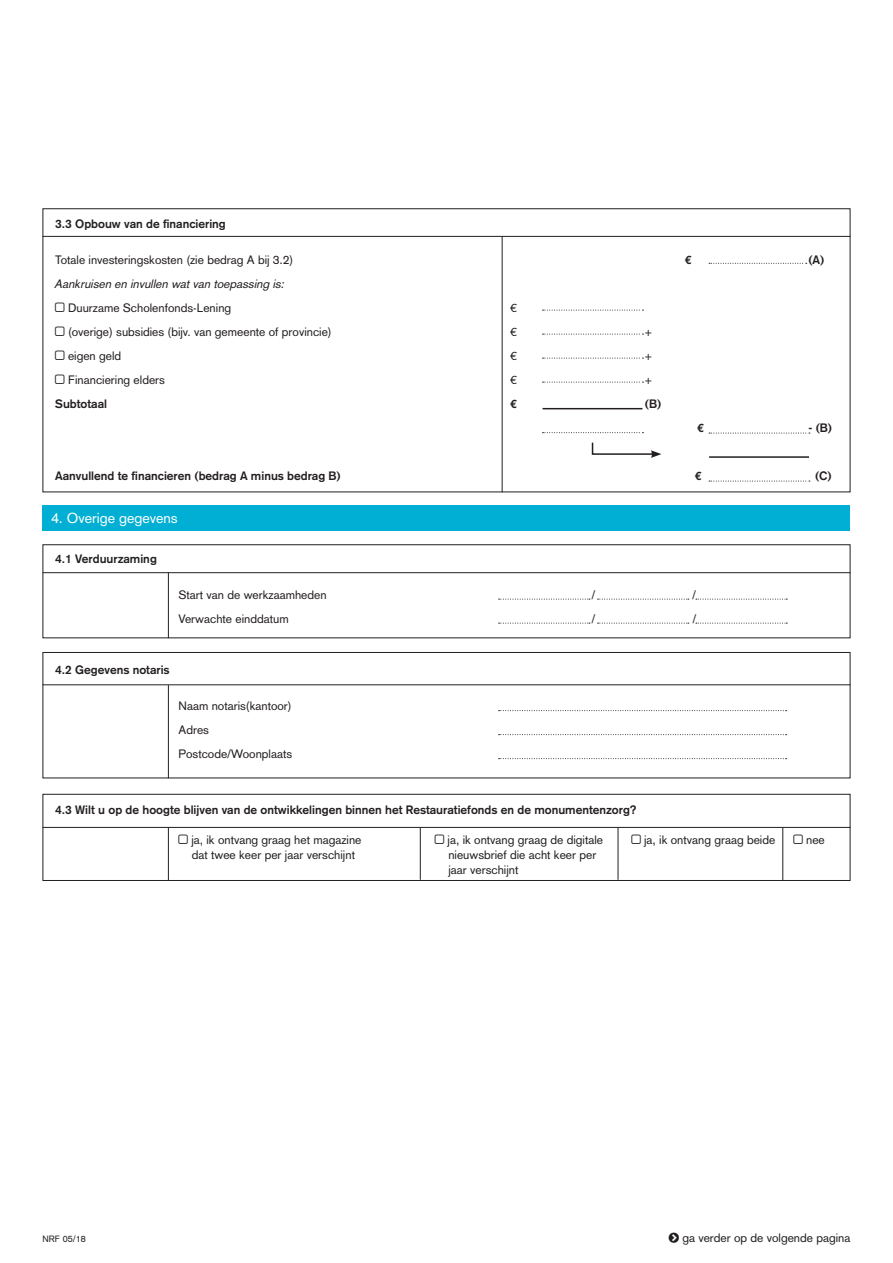
<style>
.page{position:relative;width:893px;height:1263px;background:#fff}
.page>*{position:absolute;margin:0;border:0;box-sizing:border-box;transform-origin:0 0}
.t1{font:14.25px "Basic Commercial LT";color:#fff}
.t2{font:12px/24px "Basic Commercial LT";color:#231f20}
.t3{font:700 12px "Basic Commercial LT";color:#231f20}
.t4{font:italic 12px "Basic Commercial LT";color:#231f20}
.t5{font:9px "Basic Commercial LT";color:#231f20}
</style>
<div class="page">
<div style="left:43px;top:505px;width:807px;height:25px;background:#00afd3"></div>
<hr style="left:43px;top:236px;width:807px;height:1px;background:#231f20">
<hr style="left:502px;top:236px;width:1px;height:256px;background:#231f20">
<hr style="left:43px;top:572px;width:807px;height:1px;background:#231f20">
<div style="left:43px;top:544px;width:807px;height:94px;border:1px solid #231f20"></div>
<hr style="left:43px;top:684px;width:807px;height:1px;background:#231f20">
<div style="left:43px;top:652px;width:807px;height:126px;border:1px solid #231f20"></div>
<hr style="left:168px;top:685px;width:1px;height:93px;background:#231f20">
<hr style="left:168px;top:572px;width:1px;height:66px;background:#231f20">
<hr style="left:43px;top:827px;width:807px;height:1px;background:#231f20">
<div style="left:43px;top:794px;width:807px;height:87px;border:1px solid #231f20"></div>
<hr style="left:168px;top:827px;width:1px;height:53px;background:#231f20">
<hr style="left:420px;top:828px;width:1px;height:52px;background:#231f20">
<hr style="left:618px;top:828px;width:1px;height:52px;background:#231f20">
<hr style="left:782px;top:828px;width:1px;height:52px;background:#231f20">
<svg style="left:591px;top:442px;width:70px;height:16px"></svg>
<svg style="left:543px;top:310px;width:100px;height:1px"></svg>
<svg style="left:543px;top:334px;width:100px;height:1px"></svg>
<svg style="left:543px;top:358px;width:100px;height:1px"></svg>
<svg style="left:543px;top:382px;width:100px;height:1px"></svg>
<hr style="left:543px;top:408px;width:99px;height:1px;background:#231f20">
<svg style="left:543px;top:432px;width:100px;height:1px"></svg>
<svg style="left:709px;top:433px;width:101px;height:1px"></svg>
<hr style="left:709px;top:456px;width:100px;height:2px;background:#231f20">
<svg style="left:709px;top:481px;width:101px;height:1px"></svg>
<svg style="left:709px;top:263px;width:98px;height:1px"></svg>
<svg style="left:597px;top:599px;width:92px;height:1px"></svg>
<svg style="left:499px;top:599px;width:91px;height:1px"></svg>
<svg style="left:696px;top:599px;width:91px;height:1px"></svg>
<svg style="left:597px;top:623px;width:92px;height:1px"></svg>
<svg style="left:499px;top:623px;width:91px;height:1px"></svg>
<svg style="left:696px;top:623px;width:91px;height:1px"></svg>
<svg style="left:499px;top:710px;width:288px;height:1px"></svg>
<svg style="left:499px;top:734px;width:288px;height:1px"></svg>
<svg style="left:499px;top:758px;width:288px;height:1px"></svg>
<p class="t3" style="left:55px;top:216px;width:172px">3.3 Opbouw van de financiering</p>
<p class="t2" style="left:55px;top:247px;width:240px">Totale investeringskosten (zie bedrag A bij 3.2)</p>
<p class="t3" style="left:685px;top:252px;width:8px">€</p>
<p class="t3" style="left:808px;top:252px;width:18px">(A)</p>
<p class="t4" style="left:55px;top:276px;width:231px">Aankruisen en invullen wat van toepassing is:</p>
<p class="t2" style="left:68px;top:295px;width:165px">Duurzame Scholenfonds-Lening</p>
<p class="t2" style="left:510px;top:295px;width:8px">€</p>
<p class="t2" style="left:68px;top:319px;width:265px">(overige) subsidies (bijv. van gemeente of provincie)</p>
<p class="t2" style="left:510px;top:319px;width:8px">€</p>
<p class="t2" style="left:645px;top:319px;width:9px">+</p>
<p class="t2" style="left:68px;top:343px;width:55px">eigen geld</p>
<p class="t2" style="left:510px;top:343px;width:8px">€</p>
<p class="t2" style="left:645px;top:343px;width:9px">+</p>
<p class="t2" style="left:68px;top:367px;width:98px">Financiering elders</p>
<p class="t2" style="left:510px;top:367px;width:8px">€</p>
<p class="t2" style="left:645px;top:367px;width:9px">+</p>
<p class="t3" style="left:55px;top:396px;width:53px">Subtotaal</p>
<p class="t3" style="left:510px;top:396px;width:8px">€</p>
<p class="t3" style="left:645px;top:396px;width:18px">(B)</p>
<p class="t3" style="left:697px;top:420px;width:8px">€</p>
<p class="t3" style="left:808px;top:420px;width:25px">- (B)</p>
<p class="t3" style="left:55px;top:468px;width:287px">Aanvullend te financieren (bedrag A minus bedrag B)</p>
<p class="t3" style="left:695px;top:468px;width:8px">€</p>
<p class="t3" style="left:815px;top:468px;width:18px">(C)</p>
<p class="t1" style="left:51px;top:510px;width:128px">4. Overige gegevens</p>
<p class="t3" style="left:55px;top:552px;width:103px">4.1 Verduurzaming</p>
<p class="t2" style="left:179px;top:583px;width:150px">Start van de werkzaamheden</p>
<p class="t2" style="left:591px;top:583px;width:5px">/</p>
<p class="t2" style="left:692px;top:583px;width:5px">/</p>
<p class="t2" style="left:179px;top:607px;width:112px">Verwachte einddatum</p>
<p class="t2" style="left:592px;top:607px;width:5px">/</p>
<p class="t2" style="left:692px;top:607px;width:5px">/</p>
<p class="t3" style="left:55px;top:663px;width:116px">4.2 Gegevens notaris</p>
<p class="t2" style="left:179px;top:694px;width:115px">Naam notaris(kantoor)<br>Adres<br>Postcode/Woonplaats</p>
<p class="t3" style="left:55px;top:803px;width:583px">4.3 Wilt u op de hoogte blijven van de ontwikkelingen binnen het Restauratiefonds en de monumentenzorg?</p>
<p class="t2" style="left:191px;top:828px;width:172px">ja, ik ontvang graag het magazine</p>
<p class="t2" style="left:448px;top:828px;width:157px">ja, ik ontvang graag de digitale</p>
<p class="t2" style="left:644px;top:828px;width:133px">ja, ik ontvang graag beide</p>
<p class="t2" style="left:806px;top:828px;width:20px">nee</p>
<p class="t2" style="left:192px;top:843px;width:165px">dat twee keer per jaar verschijnt</p>
<p class="t2" style="left:448px;top:847px;width:150px;line-height:15px">nieuwsbrief die acht keer per jaar verschijnt</p>
<p class="t5" style="left:43px;top:1233px;width:45px">NRF 05/18</p>
<p class="t2" style="left:682px;top:1225px;width:170px">ga verder op de volgende pagina</p>
</div>
